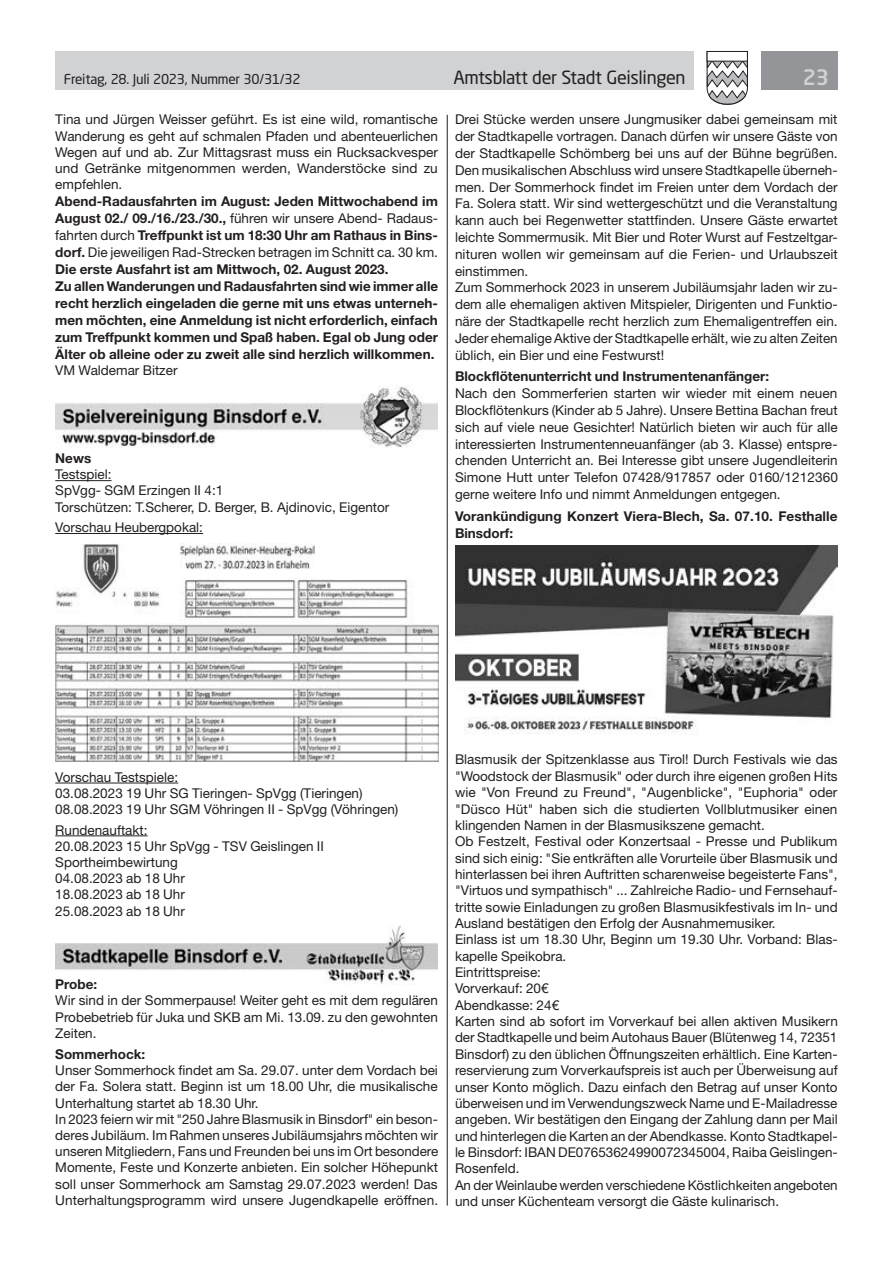
<style>
.page{position:relative;width:893px;height:1263px;background:#fff}
.page>*{position:absolute;margin:0;border:0;box-sizing:border-box;transform-origin:0 0}
.t1{font:500 21px "Neo Sans Std";color:#d1d2d4}
.t2{font:18px "Neo Sans Std";letter-spacing:-.02em;color:#231f20}
.t3{font:13.5px/16.4px "Helvetica Neue LT Std";color:#231f20}
.t4{font:700 13.5px/17px "Helvetica Neue LT Std";color:#231f20}
.t5{font:13.5px "Neo Sans Std";letter-spacing:-.015em;color:#231f20}
.s1{font-weight:400}
</style>
<div class="page">
<div style="left:55px;top:51px;width:639px;height:38px;background:#d1d2d4"></div>
<div style="left:761px;top:51px;width:77px;height:38px;background:#939598"></div>
<svg style="left:706px;top:51px;width:42px;height:54px"></svg>
<div style="left:707px;top:51px;width:41px;height:10px;background:#fff;border:1px solid #231f20"></div>
<hr style="left:447px;top:115px;width:1px;height:1090px;background:#231f20">
<hr style="left:55px;top:480px;width:57px;height:1px;background:#231f20">
<hr style="left:55px;top:533px;width:148px;height:1px;background:#231f20">
<hr style="left:55px;top:783px;width:123px;height:1px;background:#231f20">
<hr style="left:55px;top:835px;width:93px;height:1px;background:#231f20">
<img style="left:55px;top:385px;width:383px;height:63px">
<img style="left:55px;top:544px;width:383px;height:218px">
<img style="left:55px;top:925px;width:383px;height:59px">
<img style="left:455px;top:545px;width:383px;height:190px">
<p class="t5" style="left:64px;top:71px;width:238px">Freitag, 28. Juli 2023, Nummer 30/31/32</p>
<h2 class="t2" style="left:453px;top:66px;width:234px">Amtsblatt der Stadt Geislingen</h2>
<h1 class="t1" style="left:803px;top:64px;width:28px">23</h1>
<p class="t3" style="left:55px;top:111px;width:384px;text-align:justify">Tina und Jürgen Weisser geführt. Es ist eine wild, romantische Wanderung es geht auf schmalen Pfaden und abenteuerlichen Wegen auf und ab. Zur Mittagsrast muss ein Rucksackvesper und Getränke mitgenommen werden, Wanderstöcke sind zu empfehlen.</p>
<p class="t4" style="left:55px;top:193px;width:384px">Abend-Radausfahrten im August: Jeden Mittwochabend im August 02./ 09./16./23./30., <span class="s1">führen wir unsere Abend- Radaus&shy;fahrten durch</span> Treffpunkt ist um 18:30 Uhr am Rathaus in Bins&shy;dorf. <span class="s1">Die jeweiligen Rad-Strecken betragen im Schnitt ca. 30 km.<br></span>Die erste Ausfahrt ist am Mittwoch, 02. August 2023.<br>Zu allen Wanderungen und Radausfahrten sind wie immer alle recht herzlich eingeladen die gerne mit uns etwas unterneh&shy;men möchten, eine Anmeldung ist nicht erforderlich, einfach zum Treffpunkt kommen und Spaß haben. Egal ob Jung oder Älter ob alleine oder zu zweit alle sind herzlich willkommen.</p>
<p class="t3" style="left:55px;top:362px;width:124px">VM Waldemar Bitzer</p>
<p class="t3" style="left:455px;top:111px;width:384px;line-height:16.8px">Drei Stücke werden unsere Jungmusiker dabei gemeinsam mit der Stadtkapelle vortragen. Danach dürfen wir unsere Gäste von der Stadtkapelle Schömberg bei uns auf der Bühne begrüßen.<br>Den musikalischen Abschluss wird unsere Stadtkapelle überneh&shy;men. Der Sommerhock findet im Freien unter dem Vordach der Fa. Solera statt. Wir sind wettergeschützt und die Veranstaltung kann auch bei Regenwetter stattfinden. Unsere Gäste erwartet leichte Sommermusik. Mit Bier und Roter Wurst auf Festzeltgar&shy;nituren wollen wir gemeinsam auf die Ferien- und Urlaubszeit einstimmen.<br>Zum Sommerhock 2023 in unserem Jubiläumsjahr laden wir zu&shy;dem alle ehemaligen aktiven Mitspieler, Dirigenten und Funktio&shy;näre der Stadtkapelle recht herzlich zum Ehemaligentreffen ein.<br>Jeder ehemalige Aktive der Stadtkapelle erhält, wie zu alten Zeiten üblich, ein Bier und eine Festwurst!</p>
<p class="t4" style="left:455px;top:368px;width:316px">Blockflötenunterricht und Instrumentenanfänger:</p>
<p class="t3" style="left:455px;top:385px;width:384px;line-height:16.8px;text-align:justify">Nach den Sommerferien starten wir wieder mit einem neuen Blockflötenkurs (Kinder ab 5 Jahre). Unsere Bettina Bachan freut sich auf viele neue Gesichter! Natürlich bieten wir auch für alle interessierten Instrumentenneuanfänger (ab 3. Klasse) entspre&shy;chenden Unterricht an. Bei Interesse gibt unsere Jugendleiterin Simone Hutt unter Telefon 07428/917857 oder 0160/1212360 gerne weitere Info und nimmt Anmeldungen entgegen.</p>
<p class="t4" style="left:455px;top:507px;width:384px">Vorankündigung Konzert Viera-Blech, Sa. 07.10. Festhalle<br>Binsdorf:</p>
<p class="t4" style="left:55px;top:449px;width:37px">News</p>
<p class="t3" style="left:55px;top:466px;width:336px">Testspiel:<br>SpVgg- SGM Erzingen II 4:1<br>Torschützen: T.Scherer, D. Berger, B. Ajdinovic, Eigentor</p>
<p class="t3" style="left:55px;top:519px;width:149px">Vorschau Heubergpokal:</p>
<p class="t3" style="left:55px;top:768px;width:345px">Vorschau Testspiele:<br>03.08.2023 19 Uhr SG Tieringen- SpVgg (Tieringen)<br>08.08.2023 19 Uhr SGM Vöhringen II - SpVgg (Vöhringen)</p>
<p class="t3" style="left:55px;top:821px;width:270px">Rundenauftakt:<br>20.08.2023 15 Uhr SpVgg - TSV Geislingen II<br>Sportheimbewirtung<br>04.08.2023 ab 18 Uhr<br>18.08.2023 ab 18 Uhr<br>25.08.2023 ab 18 Uhr</p>
<p class="t4" style="left:55px;top:976px;width:44px">Probe:</p>
<p class="t3" style="left:55px;top:992px;width:384px;text-align:justify">Wir sind in der Sommerpause! Weiter geht es mit dem regulären Probebetrieb für Juka und SKB am Mi. 13.09. zu den gewohnten Zeiten.</p>
<p class="t4" style="left:55px;top:1045px;width:91px">Sommerhock:</p>
<p class="t3" style="left:55px;top:1062px;width:384px">Unser Sommerhock findet am Sa. 29.07. unter dem Vordach bei der Fa. Solera statt. Beginn ist um 18.00 Uhr, die musikalische Unterhaltung startet ab 18.30 Uhr.<br>In 2023 feiern wir mit "250 Jahre Blasmusik in Binsdorf" ein beson&shy;deres Jubiläum. Im Rahmen unseres Jubiläumsjahrs möchten wir unseren Mitgliedern, Fans und Freunden bei uns im Ort besondere Momente, Feste und Konzerte anbieten. Ein solcher Höhepunkt soll unser Sommerhock am Samstag 29.07.2023 werden! Das Unterhaltungsprogramm wird unsere Jugendkapelle eröffnen.</p>
<p class="t3" style="left:455px;top:751px;width:384px">Blasmusik der Spitzenklasse aus Tirol! Durch Festivals wie das "Woodstock der Blasmusik" oder durch ihre eigenen großen Hits wie "Von Freund zu Freund", "Augenblicke", "Euphoria" oder "Düsco Hüt" haben sich die studierten Vollblutmusiker einen klingenden Namen in der Blasmusikszene gemacht.<br>Ob Festzelt, Festival oder Konzertsaal - Presse und Publikum sind sich einig: "Sie entkräften alle Vorurteile über Blasmusik und hinterlassen bei ihren Auftritten scharenweise begeisterte Fans", "Virtuos und sympathisch" ... Zahlreiche Radio- und Fernsehauf&shy;tritte sowie Einladungen zu großen Blasmusikfestivals im In- und Ausland bestätigen den Erfolg der Ausnahmemusiker.<br>Einlass ist um 18.30 Uhr, Beginn um 19.30 Uhr. Vorband: Blas&shy;kapelle Speikobra.<br>Eintrittspreise:<br>Vorverkauf: 20€<br>Abendkasse: 24€<br>Karten sind ab sofort im Vorverkauf bei allen aktiven Musikern der Stadtkapelle und beim Autohaus Bauer (Blütenweg 14, 72351<br>Binsdorf) zu den üblichen Öffnungszeiten erhältlich. Eine Karten&shy;reservierung zum Vorverkaufspreis ist auch per Überweisung auf unser Konto möglich. Dazu einfach den Betrag auf unser Konto überweisen und im Verwendungszweck Name und E-Mailadresse angeben. Wir bestätigen den Eingang der Zahlung dann per Mail und hinterlegen die Karten an der Abendkasse. Konto Stadtkapel&shy;le Binsdorf: IBAN DE07653624990072345004, Raiba Geislingen-Rosenfeld.<br>An der Weinlaube werden verschiedene Köstlichkeiten angeboten und unser Küchenteam versorgt die Gäste kulinarisch.</p>
</div>
